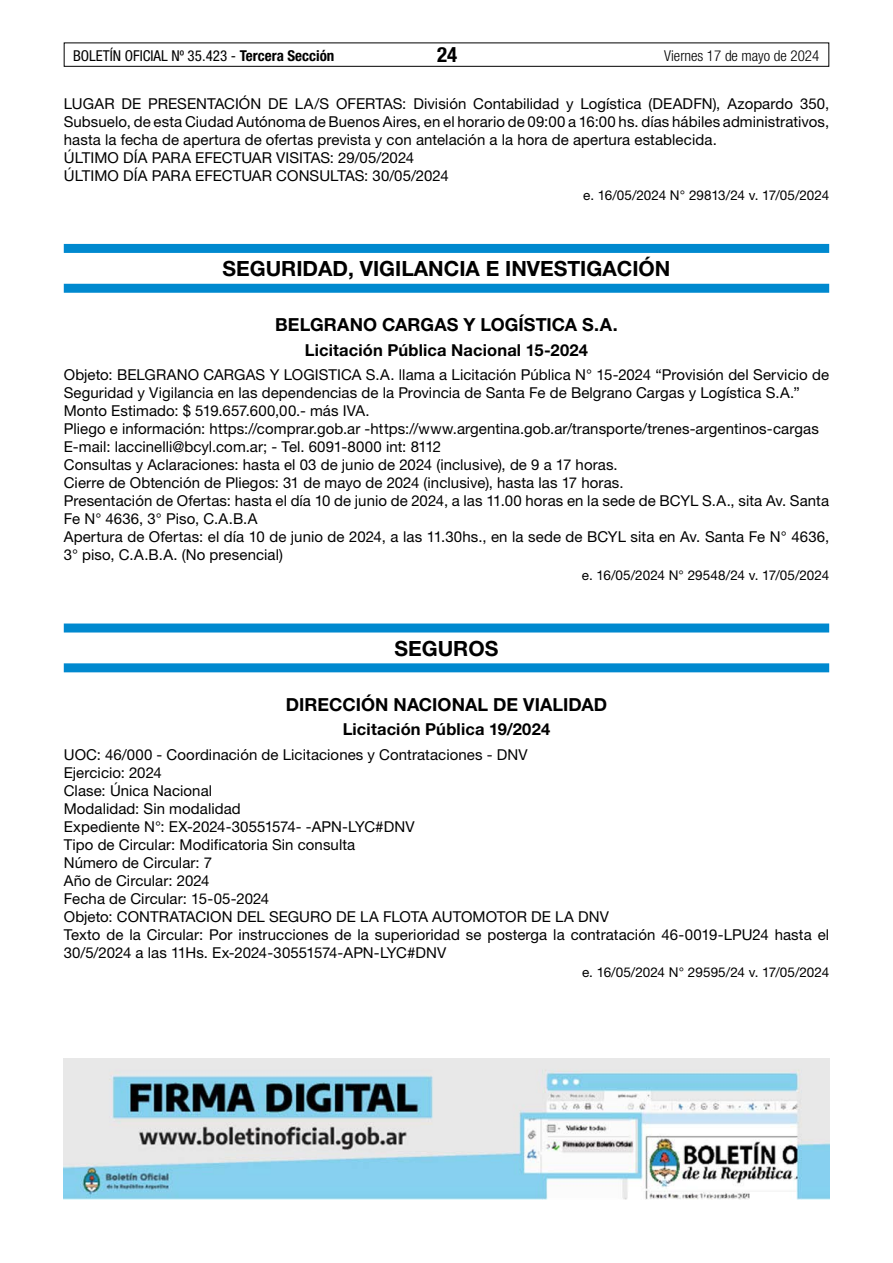
<style>
.page{position:relative;width:893px;height:1263px;background:#fff}
.page>*{position:absolute;margin:0;border:0;box-sizing:border-box;transform-origin:0 0}
.t1{font:700 21px "Helvetica Neue LT Std";color:#000}
.t2{font:700 condensed 21px "Helvetica Neue LT Std";color:#000}
.t3{font:700 18px "Helvetica Neue LT Std";letter-spacing:.005em;color:#000}
.t4{font:700 16.5px "Helvetica Neue LT Std";letter-spacing:.01em;color:#000}
.t5{font:15px/18px "Helvetica Neue LT Std";letter-spacing:.005em;color:#000}
.t6{font:condensed 15px "Helvetica Neue LT Std";color:#000}
.t7{font:300 condensed 15px "Helvetica Neue LT Std";color:#000}
.t8{font:13.5px "Helvetica Neue LT Std";letter-spacing:-.005em;color:#000}
.s1{font-weight:700}
</style>
<div class="page">
<div style="left:64px;top:43px;width:765px;height:24px;border:1px solid #000"></div>
<div style="left:64px;top:244px;width:765px;height:9px;background:#0089cf"></div>
<div style="left:64px;top:284px;width:765px;height:9px;background:#0089cf"></div>
<div style="left:64px;top:623px;width:765px;height:9px;background:#0089cf"></div>
<div style="left:64px;top:663px;width:765px;height:9px;background:#0089cf"></div>
<img style="left:64px;top:1059px;width:765px;height:140px">
<p class="t6" style="left:73px;top:47px;width:263px">BOLETÍN OFICIAL Nº 35.423 - <span class="s1">Tercera Sección</span></p>
<h1 class="t2" style="left:437px;top:42px;width:22px">24</h1>
<p class="t7" style="left:664px;top:47px;width:157px">Viernes 17 de mayo de 2024</p>
<p class="t5" style="left:64px;top:94px;width:767px">LUGAR DE PRESENTACIÓN DE LA/S OFERTAS: División Contabilidad y Logística (DEADFN), Azopardo 350, Subsuelo, de esta Ciudad Autónoma de Buenos Aires, en el horario de 09:00 a 16:00 hs. días hábiles administrativos, hasta la fecha de apertura de ofertas prevista y con antelación a la hora de apertura establecida.<br>ÚLTIMO DÍA PARA EFECTUAR VISITAS: 29/05/2024<br>ÚLTIMO DÍA PARA EFECTUAR CONSULTAS: 30/05/2024</p>
<p class="t8" style="left:583px;top:187px;width:248px">e. 16/05/2024 N° 29813/24 v. 17/05/2024</p>
<h1 class="t1" style="left:223px;top:256px;width:449px">SEGURIDAD, VIGILANCIA E INVESTIGACIÓN</h1>
<p class="t3" style="left:275px;top:314px;width:344px">BELGRANO CARGAS Y LOGÍSTICA S.A.</p>
<p class="t4" style="left:305px;top:340px;width:285px">Licitación Pública Nacional 15-2024</p>
<p class="t5" style="left:64px;top:366px;width:767px">Objeto: BELGRANO CARGAS Y LOGISTICA S.A. llama a Licitación Pública N° 15-2024 “Provisión del Servicio de Seguridad y Vigilancia en las dependencias de la Provincia de Santa Fe de Belgrano Cargas y Logística S.A.” Monto Estimado: $ 519.657.600,00.- más IVA.<br>Pliego e información: https://comprar.gob.ar -https://www.argentina.gob.ar/transporte/trenes-argentinos-cargas E-mail: laccinelli@bcyl.com.ar; - Tel. 6091-8000 int: 8112<br>Consultas y Aclaraciones: hasta el 03 de junio de 2024 (inclusive), de 9 a 17 horas.<br>Cierre de Obtención de Pliegos: 31 de mayo de 2024 (inclusive), hasta las 17 horas.<br>Presentación de Ofertas: hasta el día 10 de junio de 2024, a las 11.00 horas en la sede de BCYL S.A., sita Av. Santa Fe N° 4636, 3° Piso, C.A.B.A<br>Apertura de Ofertas: el día 10 de junio de 2024, a las 11.30hs., en la sede de BCYL sita en Av. Santa Fe N° 4636, 3° piso, C.A.B.A. (No presencial)</p>
<p class="t8" style="left:582px;top:567px;width:249px">e. 16/05/2024 N° 29548/24 v. 17/05/2024</p>
<h1 class="t1" style="left:395px;top:635px;width:105px">SEGUROS</h1>
<p class="t3" style="left:286px;top:693px;width:323px">DIRECCIÓN NACIONAL DE VIALIDAD</p>
<p class="t4" style="left:343px;top:719px;width:209px">Licitación Pública 19/2024</p>
<p class="t5" style="left:64px;top:745px;width:767px">UOC: 46/000 - Coordinación de Licitaciones y Contrataciones - DNV<br>Ejercicio: 2024<br>Clase: Única Nacional<br>Modalidad: Sin modalidad<br>Expediente N°: EX-2024-30551574- -APN-LYC#DNV<br>Tipo de Circular: Modificatoria Sin consulta<br>Número de Circular: 7<br>Año de Circular: 2024<br>Fecha de Circular: 15-05-2024<br>Objeto: CONTRATACION DEL SEGURO DE LA FLOTA AUTOMOTOR DE LA DNV<br>Texto de la Circular: Por instrucciones de la superioridad se posterga la contratación 46-0019-LPU24 hasta el 30/5/2024 a las 11Hs. Ex-2024-30551574-APN-LYC#DNV</p>
<p class="t8" style="left:582px;top:964px;width:249px">e. 16/05/2024 N° 29595/24 v. 17/05/2024</p>
</div>
